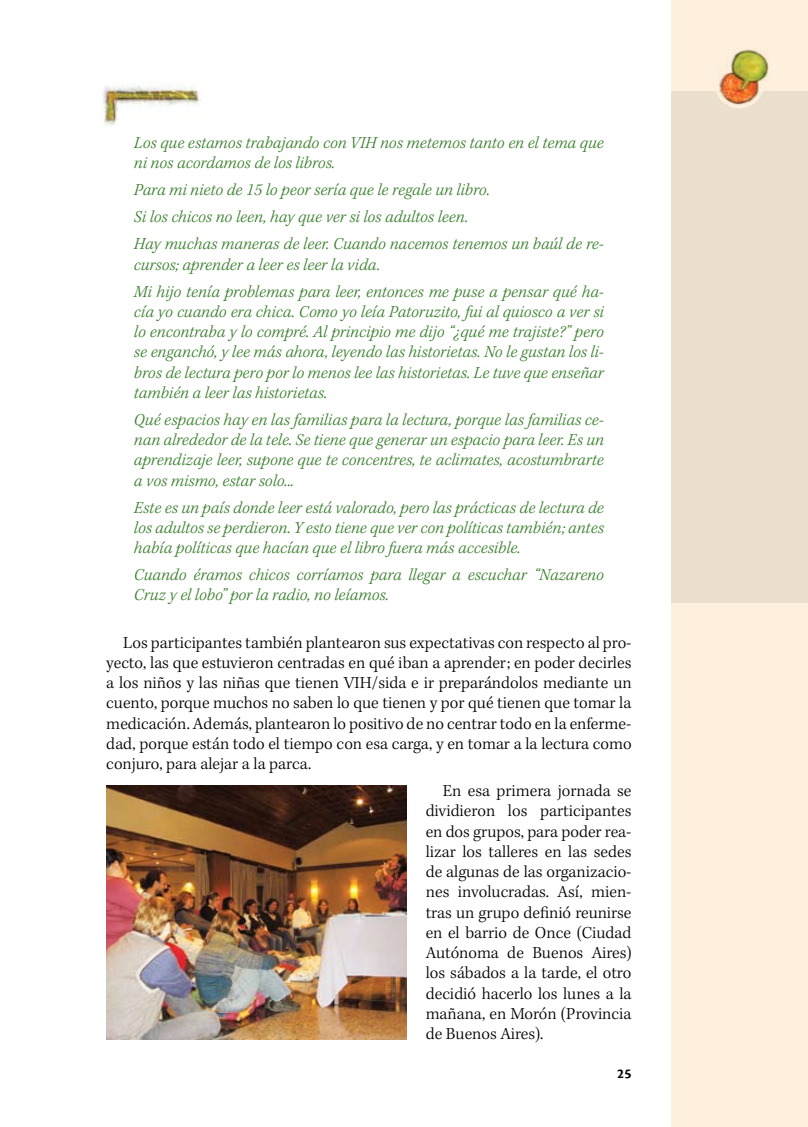
<style>
.page{position:relative;width:808px;height:1127px;background:#fff}
.page>*{position:absolute;margin:0;border:0;box-sizing:border-box;transform-origin:0 0}
.t1{font:italic 300 17.25px/20.2px "Kepler Std";color:#3a7f2d}
.t2{font:300 17.25px/20.2px "Kepler Std";color:#000;text-align:justify}
.t3{font:700 14.25px "Cronos Pro";color:#000}
</style>
<div class="page">
<div style="left:672px;top:0;width:136px;height:1127px;background:#fff0de"></div>
<img style="left:100px;top:82px;width:101px;height:45px">
<div style="left:672px;top:91px;width:136px;height:511px;background:#ecdfce"></div>
<div style="left:714px;top:60px;width:50px;height:48px;background:#fff0de;border-radius:50%"></div>
<img style="left:717px;top:48px;width:52px;height:57px">
<img style="left:106px;top:785px;width:300px;height:255px">
<p class="t1" style="left:134px;top:133px;width:471px">Los que estamos trabajando con VIH nos metemos tanto en el tema que ni nos acordamos de los libros.</p>
<p class="t1" style="left:134px;top:177px;width:471px;line-height:27px">Para mi nieto de 15 lo peor sería que le regale un libro.<br>Si los chicos no leen, hay que ver si los adultos leen.<br>Hay muchas maneras de leer. Cuando nacemos tenemos un baúl de re-</p>
<p class="t1" style="left:134px;top:251px;width:471px;line-height:27px">cursos; aprender a leer es leer la vida.<br>Mi hijo tenía problemas para leer, entonces me puse a pensar qué ha-</p>
<p class="t1" style="left:134px;top:302px;width:471px;text-align:justify">cía yo cuando era chica. Como yo leía Patoruzito, fui al quiosco a ver si lo encontraba y lo compré. Al principio me dijo “¿qué me trajiste?” pero se enganchó, y lee más ahora, leyendo las historietas. No le gustan los li&shy;bros de lectura pero por lo menos lee las historietas. Le tuve que enseñar también a leer las historietas.</p>
<p class="t1" style="left:134px;top:410px;width:471px;text-align:justify">Qué espacios hay en las familias para la lectura, porque las familias ce&shy;nan alrededor de la tele. Se tiene que generar un espacio para leer. Es un aprendizaje leer, supone que te concentres, te aclimates, acostumbrarte a vos mismo, estar solo...</p>
<p class="t1" style="left:134px;top:498px;width:471px;text-align:justify">Este es un país donde leer está valorado, pero las prácticas de lectura de los adultos se perdieron. Y esto tiene que ver con políticas también; antes había políticas que hacían que el libro fuera más accesible.</p>
<p class="t1" style="left:134px;top:565px;width:471px">Cuando éramos chicos corríamos para llegar a escuchar “Nazareno<br>Cruz y el lobo” por la radio, no leíamos.</p>
<p class="t2" style="left:106px;top:633px;width:527px;text-indent:17px">Los participantes también plantearon sus expectativas con respecto al pro&shy;yecto, las que estuvieron centradas en qué iban a aprender; en poder decirles a los niños y las niñas que tienen VIH/sida e ir preparándolos mediante un cuento, porque muchos no saben lo que tienen y por qué tienen que tomar la medicación. Además, plantearon lo positivo de no centrar todo en la enferme&shy;dad, porque están todo el tiempo con esa carga, y en tomar a la lectura como conjuro, para alejar a la parca.</p>
<p class="t2" style="left:426px;top:781px;width:207px;text-indent:17px">En esa primera jornada se dividieron los participantes en dos grupos, para poder rea&shy;lizar los talleres en las sedes de algunas de las organizacio&shy;nes involucradas. Así, mien&shy;tras un grupo definió reunirse en el barrio de Once (Ciudad Autónoma de Buenos Aires) los sábados a la tarde, el otro decidió hacerlo los lunes a la mañana, en Morón (Provincia de Buenos Aires).</p>
<p class="t3" style="left:617px;top:1065px;width:16px">25</p>
</div>
